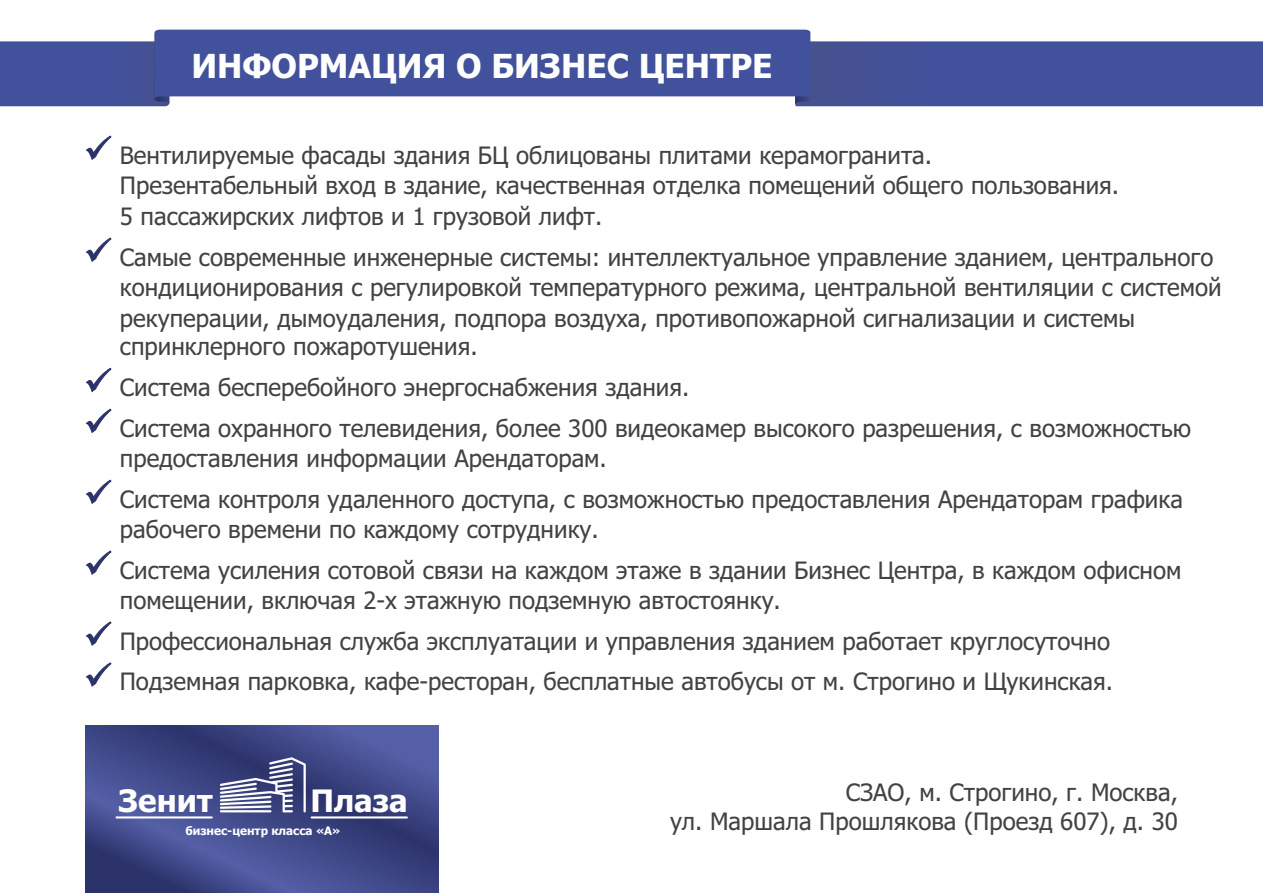
<style>
.page{position:relative;width:1263px;height:893px;background:#fff}
.page>*{position:absolute;margin:0;border:0;box-sizing:border-box;transform-origin:0 0}
.t1{font:700 33.15px "Tahoma";color:#fefefe}
.t2{font:700 30.9px "Tahoma";color:#fefefe}
.t3{font:24px/29px "Tahoma";color:#434242}
.t4{font:700 11.7px "Tahoma";color:#fefefe}
</style>
<div class="page">
<svg style="left:85px;top:725px;width:353px;height:168px;background:#404989"></svg>
<svg style="left:220px;top:757px;width:86px;height:55px"></svg>
<hr style="left:311px;top:816px;width:97px;height:2px;background:#fefefe">
<hr style="left:116px;top:816px;width:97px;height:2px;background:#fefefe">
<svg style="left:0;top:32px;width:170px;height:74px;background:#5966a7"></svg>
<svg style="left:795px;top:32px;width:468px;height:74px;background:#5966a6"></svg>
<div style="left:155px;top:30px;width:655px;height:69px;background:#41519c"></div>
<h1 class="t1" style="left:191px;top:52px;width:583px">ИНФОРМАЦИЯ О БИЗНЕС ЦЕНТРЕ</h1>
<p class="t3" style="left:120px;top:143px;width:814px">Вентилируемые фасады здания БЦ облицованы плитами керамогранита.</p>
<p class="t3" style="left:120px;top:173px;width:1001px">Презентабельный вход в здание, качественная отделка помещений общего пользования.</p>
<p class="t3" style="left:120px;top:204px;width:484px">5 пассажирских лифтов и 1 грузовой лифт.</p>
<p class="t3" style="left:120px;top:245px;width:1095px">Самые современные инженерные системы: интеллектуальное управление зданием, центрального</p>
<p class="t3" style="left:120px;top:275px;width:1103px">кондиционирования с регулировкой температурного режима, центральной вентиляции с системой</p>
<p class="t3" style="left:120px;top:306px;width:1017px;line-height:28.2px">рекуперации, дымоудаления, подпора воздуха, противопожарной сигнализации и системы спринклерного пожаротушения.</p>
<p class="t3" style="left:120px;top:375px;width:571px">Система бесперебойного энергоснабжения здания.</p>
<p class="t3" style="left:120px;top:416px;width:1073px">Система охранного телевидения, более 300 видеокамер высокого разрешения, с возможностью</p>
<p class="t3" style="left:120px;top:446px;width:488px">предоставления информации Арендаторам.</p>
<p class="t3" style="left:120px;top:487px;width:1065px">Система контроля удаленного доступа, с возможностью предоставления Арендаторам графика</p>
<p class="t3" style="left:120px;top:517px;width:480px">рабочего времени по каждому сотруднику.</p>
<p class="t3" style="left:120px;top:557px;width:1063px">Система усиления сотовой связи на каждом этаже в здании Бизнес Центра, в каждом офисном</p>
<p class="t3" style="left:120px;top:587px;width:662px">помещении, включая 2-х этажную подземную автостоянку.</p>
<p class="t3" style="left:120px;top:622px;width:995px;line-height:41px">Профессиональная служба эксплуатации и управления зданием работает круглосуточно<br>Подземная парковка, кафе-ресторан, бесплатные автобусы от м. Строгино и Щукинская.</p>
<p class="t2" style="left:119px;top:788px;width:96px">Зенит</p>
<p class="t2" style="left:310px;top:788px;width:99px">Плаза</p>
<p class="t3" style="left:670px;top:780px;width:509px;text-align:right">СЗАО, м. Строгино, г. Москва,<br>ул. Маршала Прошлякова (Проезд 607), д. 30</p>
<p class="t4" style="left:185px;top:826px;width:157px">бизнес-центр класса «А»</p>
</div>
